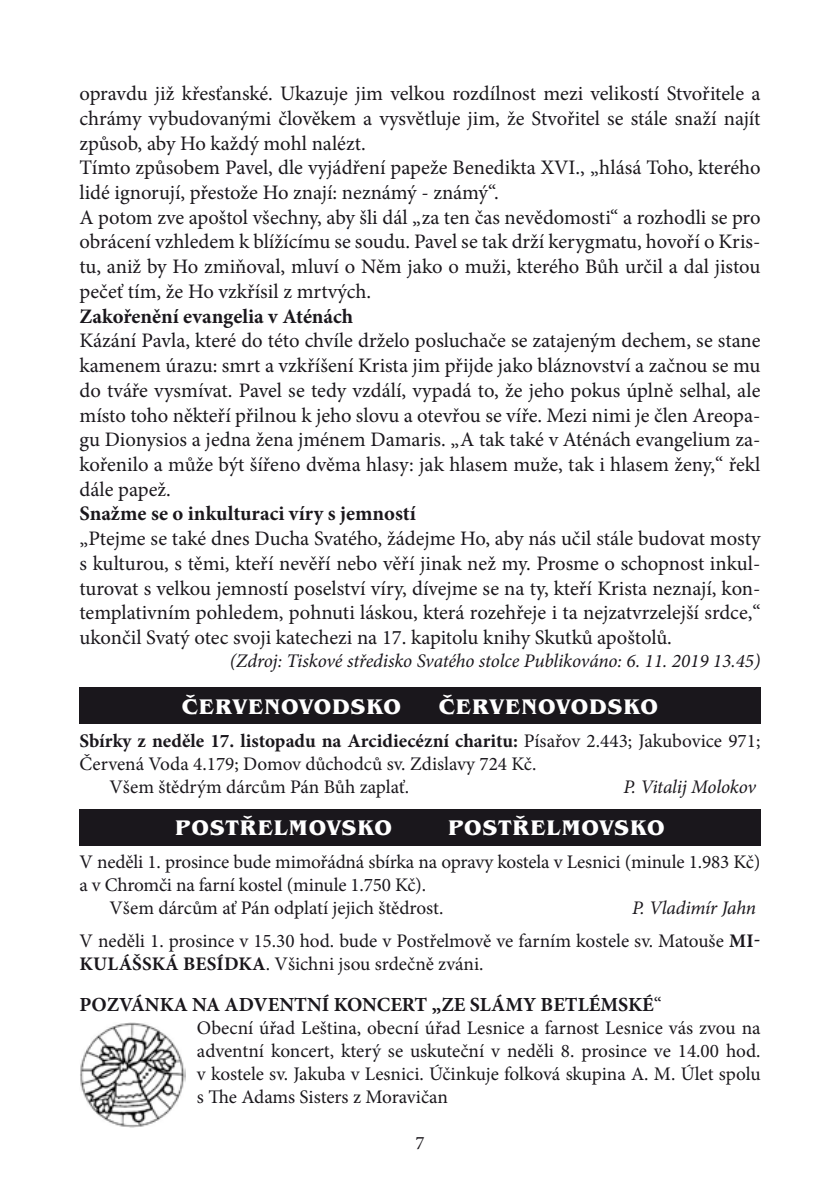
<style>
.page{position:relative;width:840px;height:1191px;background:#fff}
.page>*{position:absolute;margin:0;border:0;box-sizing:border-box;transform-origin:0 0}
.t1{font:700 21.8px "Benguiat Itc TOT";letter-spacing:.045em;color:#fff}
.t2{font:20.6px/24.8px "Minion Pro";color:#1a171c;text-align:justify}
.t3{font:700 20.6px "Minion Pro";color:#1a171c}
.t4{font:700 20px "Minion Pro";color:#1a171c}
.t5{font:19.2px/23px "Minion Pro";letter-spacing:-.005em;color:#1a171c;text-align:right}
.t6{font:italic 19.2px "Minion Pro";letter-spacing:-.01em;color:#1a171c}
.t7{font:700 19.2px "Minion Pro";color:#1a171c}
.t8{font:19px "Minion Pro";color:#1a171c}
.s1{font-weight:400}
.s2{font-style:italic}
.s3{font-weight:700}
</style>
<div class="page">
<div style="left:79px;top:687px;width:681px;height:37px;background:#1a171c"></div>
<div style="left:79px;top:809px;width:681px;height:36px;background:#1a171c"></div>
<img style="left:80px;top:1022px;width:105px;height:105px">
<p class="t2" style="left:79px;top:81px;width:682px;text-align:left">opravdu již křesťanské. Ukazuje jim velkou rozdílnost mezi velikostí Stvořitele a chrámy vybudovanými člověkem a vysvětluje jim, že Stvořitel se stále snaží najít způsob, aby Ho každý mohl nalézt.<br>Tímto způsobem Pavel, dle vyjádření papeže Benedikta XVI., „hlásá Toho, kterého lidé ignorují, přestože Ho znají: neznámý - známý“.<br>A potom zve apoštol všechny, aby šli dál „za ten čas nevědomosti“ a rozhodli se pro obrácení vzhledem k blížícímu se soudu. Pavel se tak drží kerygmatu, hovoří o Kris&shy;tu, aniž by Ho zmiňoval, mluví o Něm jako o muži, kterého Bůh určil a dal jistou pečeť tím, že Ho vzkřísil z mrtvých.</p>
<p class="t3" style="left:79px;top:301px;width:275px">Zakořenění evangelia v Aténách</p>
<p class="t2" style="left:79px;top:328px;width:682px">Kázání Pavla, které do této chvíle drželo posluchače se zatajeným dechem, se stane kamenem úrazu: smrt a vzkříšení Krista jim přijde jako bláznovství a začnou se mu do tváře vysmívat. Pavel se tedy vzdálí, vypadá to, že jeho pokus úplně selhal, ale místo toho někteří přilnou k jeho slovu a otevřou se víře. Mezi nimi je člen Areopa&shy;gu Dionysios a jedna žena jménem Damaris. „A tak také v Aténách evangelium za&shy;kořenilo a může být šířeno dvěma hlasy: jak hlasem muže, tak i hlasem ženy,“ řekl dále papež.</p>
<p class="t3" style="left:79px;top:499px;width:338px">Snažme se o inkulturaci víry s jemností</p>
<p class="t2" style="left:79px;top:526px;width:682px">„Ptejme se také dnes Ducha Svatého, žádejme Ho, aby nás učil stále budovat mosty s kulturou, s těmi, kteří nevěří nebo věří jinak než my. Prosme o schopnost inkul&shy;turovat s velkou jemností poselství víry, dívejme se na ty, kteří Krista neznají, kon&shy;templativním pohledem, pohnuti láskou, která rozehřeje i ta nejzatvrzelejší srdce,“ ukončil Svatý otec svoji katechezi na 17. kapitolu knihy Skutků apoštolů.</p>
<p class="t6" style="left:229px;top:648px;width:532px">(Zdroj: Tiskové středisko Svatého stolce Publikováno: 6. 11. 2019 13.45)</p>
<p class="t1" style="left:182px;top:694px;width:221px">ČERVENOVODSKO</p>
<p class="t1" style="left:438px;top:694px;width:221px">ČERVENOVODSKO</p>
<p class="t7" style="left:79px;top:727px;width:682px">Sbírky z neděle 17. listopadu na Arcidiecézní charitu: <span class="s1">Písařov 2.443; Jakubovice 971;</span></p>
<p class="t5" style="left:79px;top:752px;width:458px">Červená Voda 4.179; Domov důchodců sv. Zdislavy 724 Kč.</p>
<p class="t5" style="left:109px;top:775px;width:301px">Všem štědrým dárcům Pán Bůh zaplať.</p>
<p class="t6" style="left:623px;top:774px;width:134px">P. Vitalij Molokov</p>
<p class="t1" style="left:175px;top:815px;width:218px">POSTŘELMOVSKO</p>
<p class="t1" style="left:447px;top:815px;width:218px">POSTŘELMOVSKO</p>
<p class="t5" style="left:79px;top:850px;width:682px">V neděli 1. prosince bude mimořádná sbírka na opravy kostela v Lesnici (minule 1.983 Kč)</p>
<p class="t5" style="left:79px;top:873px;width:348px">a v Chromči na farní kostel (minule 1.750 Kč).</p>
<p class="t5" style="left:109px;top:896px;width:335px">Všem dárcům ať Pán odplatí jejich štědrost.</p>
<p class="t5" style="left:79px;top:892px;width:682px;line-height:32.6px"><span class="s2">P. Vladimír Jahn<br></span>V neděli 1. prosince v 15.30 hod. bude v Postřelmově ve farním kostele sv. Matouše <span class="s3">MI-</span></p>
<p class="t5" style="left:79px;top:952px;width:405px"><span class="s3">KULÁŠSKÁ BESÍDKA</span>. Všichni jsou srdečně zváni.</p>
<p class="t4" style="left:79px;top:990px;width:583px">POZVÁNKA NA ADVENTNÍ KONCERT „ZE SLÁMY BETLÉMSKÉ<span class="s1">“</span></p>
<p class="t5" style="left:197px;top:1016px;width:565px;text-align:justify">Obecní úřad Leština, obecní úřad Lesnice a farnost Lesnice vás zvou na adventní koncert, který se uskuteční v neděli 8. prosince ve 14.00 hod. v kostele sv. Jakuba v Lesnici. Účinkuje folková skupina A. M. Úlet spolu s The Adams Sisters z Moravičan</p>
<p class="t8" style="left:415px;top:1130px;width:11px">7</p>
</div>
